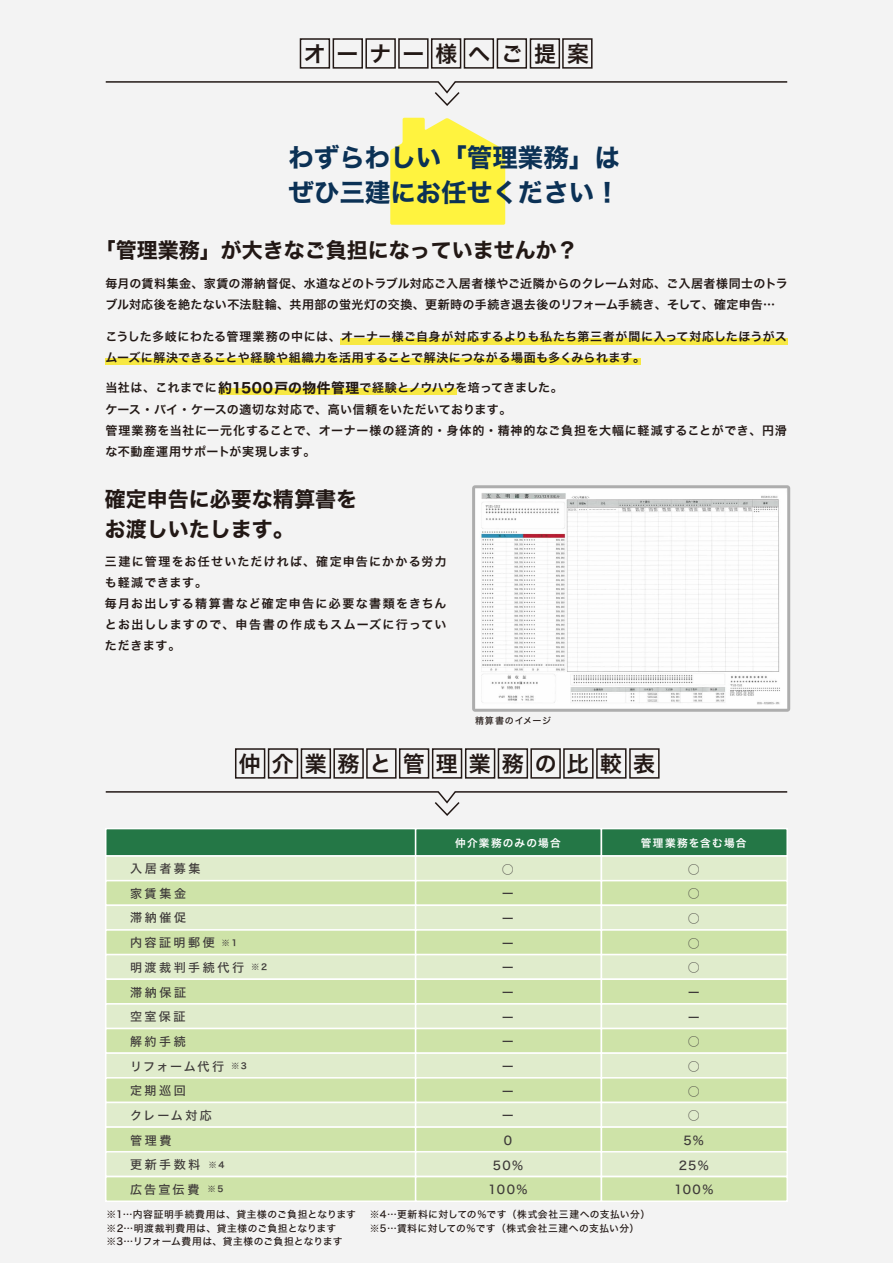
<style>
.page{position:relative;width:893px;height:1263px;background:#f3f3f3}
.page>*{position:absolute;margin:0;border:0;box-sizing:border-box;transform-origin:0 0}
.t1{font:25.5px/34.5px "Hira Kaku Std W7";color:#0b3155}
.t2{font:22.05px "Hira Kaku Std W6";letter-spacing:.5em;color:#221815}
.t3{font:21px/30px "Hira Kaku Std W7";color:#221815}
.t4{font:12px/21.3px "Hira Kaku Std W6";letter-spacing:.04em;color:#221815}
.t5{font:12px/24.6px "Hira Kaku Std W5";letter-spacing:.21em;color:#3e3a39;text-align:center}
.t6{font:12px/21px "Hira Kaku Std W6";letter-spacing:.1em;color:#221815}
.t7{font:10.65px "Hira Kaku Std W6";letter-spacing:.115em;color:#fff}
.t8{font:9.75px/13.5px "Hira Kaku Std W5";letter-spacing:.05em;color:#221815}
.t9{font:9px "Hira Kaku Std W5";letter-spacing:.095em;color:#221815}
.s1{font-family:"Hira Kaku Std W7";font-size:13.8px}
.s2{font-family:"Hira Kaku Std W6";font-size:8.4px}
</style>
<div class="page">
<div style="left:300px;top:38px;width:30px;height:31px;border:2px solid #221815"></div>
<div style="left:333px;top:38px;width:30px;height:31px;border:2px solid #221815"></div>
<div style="left:365px;top:38px;width:31px;height:31px;border:2px solid #221815"></div>
<div style="left:398px;top:38px;width:31px;height:31px;border:2px solid #221815"></div>
<div style="left:431px;top:38px;width:30px;height:31px;border:2px solid #221815"></div>
<div style="left:464px;top:38px;width:30px;height:31px;border:2px solid #221815"></div>
<div style="left:497px;top:38px;width:30px;height:31px;border:2px solid #221815"></div>
<div style="left:530px;top:38px;width:30px;height:31px;border:2px solid #221815"></div>
<div style="left:562px;top:38px;width:31px;height:31px;border:2px solid #221815"></div>
<svg style="left:105px;top:81px;width:683px;height:25px"></svg>
<div style="left:105px;top:828px;width:311px;height:29px;background:#247746;border:2px solid #fff"></div>
<div style="left:415px;top:828px;width:187px;height:29px;background:#247746;border:2px solid #fff"></div>
<div style="left:601px;top:828px;width:187px;height:29px;background:#247746;border:2px solid #fff"></div>
<div style="left:105px;top:855px;width:311px;height:26px;background:#e0eccc;border:2px solid #fff"></div>
<div style="left:415px;top:855px;width:187px;height:26px;background:#e0eccc;border:2px solid #fff"></div>
<div style="left:601px;top:855px;width:187px;height:26px;background:#e0eccc;border:2px solid #fff"></div>
<div style="left:105px;top:880px;width:311px;height:26px;background:#cee3a8;border:2px solid #fff"></div>
<div style="left:415px;top:880px;width:187px;height:26px;background:#cee3a8;border:2px solid #fff"></div>
<div style="left:601px;top:880px;width:187px;height:26px;background:#cee3a8;border:2px solid #fff"></div>
<div style="left:105px;top:904px;width:311px;height:27px;background:#e0eccc;border:2px solid #fff"></div>
<div style="left:415px;top:904px;width:187px;height:27px;background:#e0eccc;border:2px solid #fff"></div>
<div style="left:601px;top:904px;width:187px;height:27px;background:#e0eccc;border:2px solid #fff"></div>
<div style="left:105px;top:929px;width:311px;height:26px;background:#cee3a8;border:2px solid #fff"></div>
<div style="left:415px;top:929px;width:187px;height:26px;background:#cee3a8;border:2px solid #fff"></div>
<div style="left:601px;top:929px;width:187px;height:26px;background:#cee3a8;border:2px solid #fff"></div>
<div style="left:105px;top:954px;width:311px;height:26px;background:#e0eccc;border:2px solid #fff"></div>
<div style="left:415px;top:954px;width:187px;height:26px;background:#e0eccc;border:2px solid #fff"></div>
<div style="left:601px;top:954px;width:187px;height:26px;background:#e0eccc;border:2px solid #fff"></div>
<div style="left:105px;top:978px;width:311px;height:27px;background:#cee3a8;border:2px solid #fff"></div>
<div style="left:415px;top:978px;width:187px;height:27px;background:#cee3a8;border:2px solid #fff"></div>
<div style="left:601px;top:978px;width:187px;height:27px;background:#cee3a8;border:2px solid #fff"></div>
<div style="left:105px;top:1003px;width:311px;height:26px;background:#e0eccc;border:2px solid #fff"></div>
<div style="left:415px;top:1003px;width:187px;height:26px;background:#e0eccc;border:2px solid #fff"></div>
<div style="left:601px;top:1003px;width:187px;height:26px;background:#e0eccc;border:2px solid #fff"></div>
<div style="left:105px;top:1028px;width:311px;height:26px;background:#cee3a8;border:2px solid #fff"></div>
<div style="left:415px;top:1028px;width:187px;height:26px;background:#cee3a8;border:2px solid #fff"></div>
<div style="left:601px;top:1028px;width:187px;height:26px;background:#cee3a8;border:2px solid #fff"></div>
<div style="left:105px;top:1052px;width:311px;height:26px;background:#e0eccc;border:2px solid #fff"></div>
<div style="left:415px;top:1052px;width:187px;height:26px;background:#e0eccc;border:2px solid #fff"></div>
<div style="left:601px;top:1052px;width:187px;height:26px;background:#e0eccc;border:2px solid #fff"></div>
<div style="left:105px;top:1077px;width:311px;height:26px;background:#cee3a8;border:2px solid #fff"></div>
<div style="left:415px;top:1077px;width:187px;height:26px;background:#cee3a8;border:2px solid #fff"></div>
<div style="left:601px;top:1077px;width:187px;height:26px;background:#cee3a8;border:2px solid #fff"></div>
<div style="left:105px;top:1102px;width:311px;height:26px;background:#e0eccc;border:2px solid #fff"></div>
<div style="left:415px;top:1102px;width:187px;height:26px;background:#e0eccc;border:2px solid #fff"></div>
<div style="left:601px;top:1102px;width:187px;height:26px;background:#e0eccc;border:2px solid #fff"></div>
<div style="left:105px;top:1126px;width:311px;height:26px;background:#cee3a8;border:2px solid #fff"></div>
<div style="left:415px;top:1126px;width:187px;height:26px;background:#cee3a8;border:2px solid #fff"></div>
<div style="left:601px;top:1126px;width:187px;height:26px;background:#cee3a8;border:2px solid #fff"></div>
<div style="left:105px;top:1151px;width:311px;height:26px;background:#e0eccc;border:2px solid #fff"></div>
<div style="left:415px;top:1151px;width:187px;height:26px;background:#e0eccc;border:2px solid #fff"></div>
<div style="left:601px;top:1151px;width:187px;height:26px;background:#e0eccc;border:2px solid #fff"></div>
<div style="left:105px;top:1176px;width:311px;height:26px;background:#cee3a8;border:2px solid #fff"></div>
<div style="left:415px;top:1176px;width:187px;height:26px;background:#cee3a8;border:2px solid #fff"></div>
<div style="left:601px;top:1176px;width:187px;height:26px;background:#cee3a8;border:2px solid #fff"></div>
<svg style="left:390px;top:118px;width:115px;height:107px;background:#fdf354"></svg>
<div style="left:340px;top:338px;width:448px;height:6px;background:#f7e842"></div>
<div style="left:105px;top:358px;width:535px;height:7px;background:#f7e842"></div>
<div style="left:219px;top:389px;width:237px;height:6px;background:#f7e842"></div>
<svg style="left:472px;top:485px;width:318px;height:227px;fill:#fcfcfc"></svg>
<svg style="left:105px;top:791px;width:683px;height:25px"></svg>
<div style="left:235px;top:748px;width:30px;height:31px;border:2px solid #221815"></div>
<div style="left:268px;top:748px;width:30px;height:31px;border:2px solid #221815"></div>
<div style="left:301px;top:748px;width:30px;height:31px;border:2px solid #221815"></div>
<div style="left:333px;top:748px;width:31px;height:31px;border:2px solid #221815"></div>
<div style="left:366px;top:748px;width:31px;height:31px;border:2px solid #221815"></div>
<div style="left:399px;top:748px;width:30px;height:31px;border:2px solid #221815"></div>
<div style="left:432px;top:748px;width:30px;height:31px;border:2px solid #221815"></div>
<div style="left:465px;top:748px;width:30px;height:31px;border:2px solid #221815"></div>
<div style="left:498px;top:748px;width:30px;height:31px;border:2px solid #221815"></div>
<div style="left:530px;top:748px;width:31px;height:31px;border:2px solid #221815"></div>
<div style="left:563px;top:748px;width:31px;height:31px;border:2px solid #221815"></div>
<div style="left:596px;top:748px;width:30px;height:31px;border:2px solid #221815"></div>
<div style="left:629px;top:748px;width:31px;height:31px;border:2px solid #221815"></div>
<h2 class="t2" style="left:304px;top:37px;width:287px">オーナー様へご提案</h2>
<h1 class="t1" style="left:288px;top:142px;width:333px">わずらわしい「管理業務」はぜひ三建にお任せください！</h1>
<h3 class="t3" style="left:95px;top:236px;width:484px">「管理業務」が大きなご負担になっていませんか？</h3>
<p class="t4" style="left:105px;top:273px;width:684px">毎月の賃料集金、家賃の滞納督促、水道などのトラブル対応ご入居者様やご近隣からのクレーム対応、ご入居者様同士のトラブル対応後を絶たない不法駐輪、共用部の蛍光灯の交換、更新時の手続き退去後のリフォーム手続き、そして、確定申告…</p>
<p class="t4" style="left:105px;top:326px;width:683px">こうした多岐にわたる管理業務の中には、オーナー様ご自身が対応するよりも私たち第三者が間に入って対応したほうがスムーズに解決できることや経験や組織力を活用することで解決につながる場面も多くみられます。</p>
<p class="t4" style="left:105px;top:378px;width:683px">当社は、これまでに<span class="s1">約1500戸の物件管理</span>で経験とノウハウを培ってきました。<br>ケース・バイ・ケースの適切な対応で、高い信頼をいただいております。<br>管理業務を当社に一元化することで、オーナー様の経済的・身体的・精神的なご負担を大幅に軽減することができ、円滑な不動産運用サポートが実現します。</p>
<h3 class="t3" style="left:105px;top:485px;width:253px">確定申告に必要な精算書をお渡しいたします。</h3>
<p class="t6" style="left:105px;top:552px;width:343px">三建に管理をお任せいただければ、確定申告にかかる労力も軽減できます。<br>毎月お出しする精算書など確定申告に必要な書類をきちんとお出ししますので、申告書の作成もスムーズに行っていただきます。</p>
<p class="t9" style="left:475px;top:714px;width:77px">精算書のイメージ</p>
<h2 class="t2" style="left:239px;top:747px;width:418px">仲介業務と管理業務の比較表</h2>
<p class="t7" style="left:455px;top:834px;width:107px">仲介業務のみの場合</p>
<p class="t7" style="left:641px;top:834px;width:107px">管理業務を含む場合</p>
<p class="t5" style="left:130px;top:856px;width:139px;text-align:left">入居者募集<br>家賃集金<br>滞納催促<br>内容証明郵便 <span class="s2">※1<br></span>明渡裁判手続代行 <span class="s2">※2</span>滞納保証<br>空室保証<br>解約手続<br>リフォーム代行 <span class="s2">※3<br></span>定期巡回<br>クレーム対応<br>管理費<br>更新手数料 <span class="s2">※4<br></span>広告宣伝費 <span class="s2">※5</span></p>
<p class="t5" style="left:488px;top:857px;width:41px">○<br>ー<br>ー<br>ー<br>ー<br>ー<br>ー<br>ー<br>ー<br>ー<br>ー<br>0<br>50%<br>100%</p>
<p class="t5" style="left:674px;top:857px;width:41px">○<br>○<br>○<br>○<br>○<br>ー<br>ー<br>○<br>○<br>○<br>○<br>5%<br>25%<br>100%</p>
<p class="t8" style="left:107px;top:1208px;width:251px">※1…内容証明手続費用は、貸主様のご負担となります※2…明渡裁判費用は、貸主様のご負担となります※3…リフォーム費用は、貸主様のご負担となります</p>
<p class="t8" style="left:370px;top:1208px;width:282px">※4…更新料に対しての％です（株式会社三建への支払い分）※5…賃料に対しての％です（株式会社三建への支払い分）</p>
</div>
